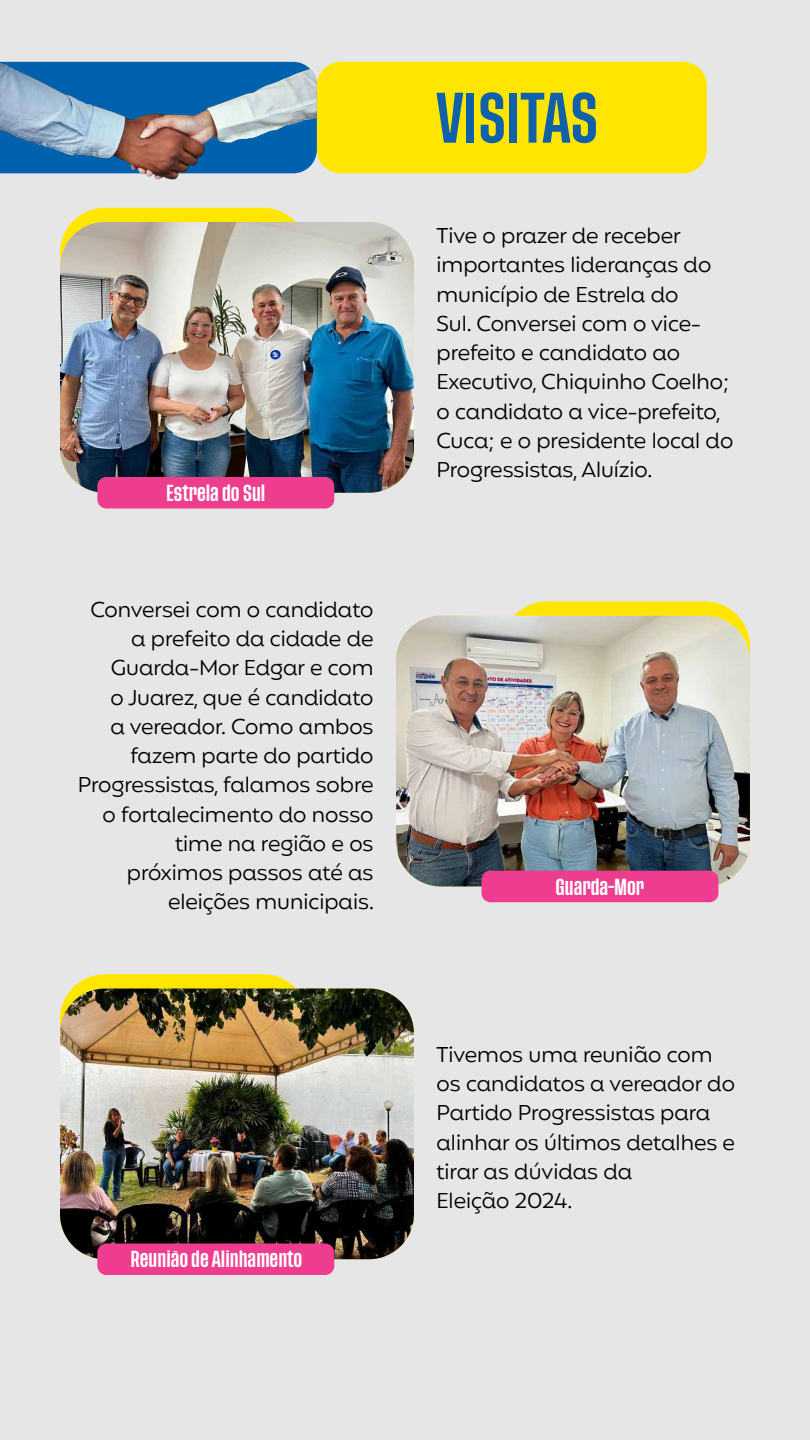
<style>
.page{position:relative;width:810px;height:1440px;background:#e5e6e5}
.page>*{position:absolute;margin:0;border:0;box-sizing:border-box;transform-origin:0 0}
.t1{font:500 52.8px "Tusker Grotesk 5500";color:#1060aa}
.t2{font:21.75px/29.2px "Mangueira";color:#000}
.t3{font:500 17.25px "Tusker Grotesk 5500";color:#fff}
</style>
<div class="page">
<div style="left:317px;top:62px;width:390px;height:111px;background:#ffe600;border-radius:24px"></div>
<img style="left:303px;top:64px;width:14px;height:107px">
<img style="left:0;top:61px;width:303px;height:119px">
<div style="left:60px;top:208px;width:248px;height:285px;background:#ffe600;border-radius:45px"></div>
<div style="left:60px;top:974px;width:248px;height:285px;background:#ffe600;border-radius:45px"></div>
<img style="left:60px;top:222px;width:354px;height:271px">
<img style="left:60px;top:988px;width:354px;height:271px">
<div style="left:97px;top:477px;width:237px;height:31px;background:#ee3d8f;border-radius:9px"></div>
<div style="left:97px;top:1244px;width:237px;height:31px;background:#ee3d8f;border-radius:9px"></div>
<div style="left:502px;top:601px;width:248px;height:285px;background:#ffe600;border-radius:45px"></div>
<img style="left:396px;top:616px;width:354px;height:270px">
<div style="left:482px;top:871px;width:236px;height:31px;background:#ee3d8f;border-radius:9px"></div>
<p class="t3" style="left:166px;top:483px;width:101px">Estrela do Sul</p>
<p class="t2" style="left:78px;top:597px;width:298px;text-align:right">Conversei com o candidato a prefeito da cidade de<br>Guarda-Mor Edgar e com<br>o Juarez, que é candidato<br>a vereador. Como ambos fazem parte do partido<br>Progressistas, falamos sobre o fortalecimento do nosso time na região e os próximos passos até as eleições municipais.</p>
<p class="t3" style="left:131px;top:1249px;width:173px">Reunião de Alinhamento</p>
<h1 class="t1" style="left:436px;top:87px;width:163px">VISITAS</h1>
<p class="t2" style="left:436px;top:223px;width:298px">Tive o prazer de receber importantes lideranças do município de Estrela do<br>Sul. Conversei com o vice&shy;prefeito e candidato ao<br>Executivo, Chiquinho Coelho; o candidato a vice-prefeito,<br>Cuca; e o presidente local do<br>Progressistas, Aluízio.</p>
<p class="t3" style="left:556px;top:876px;width:90px">Guarda-Mor</p>
<p class="t2" style="left:436px;top:1042px;width:300px">Tivemos uma reunião com os candidatos a vereador do<br>Partido Progressistas para alinhar os últimos detalhes e tirar as dúvidas da<br>Eleição 2024.</p>
</div>
